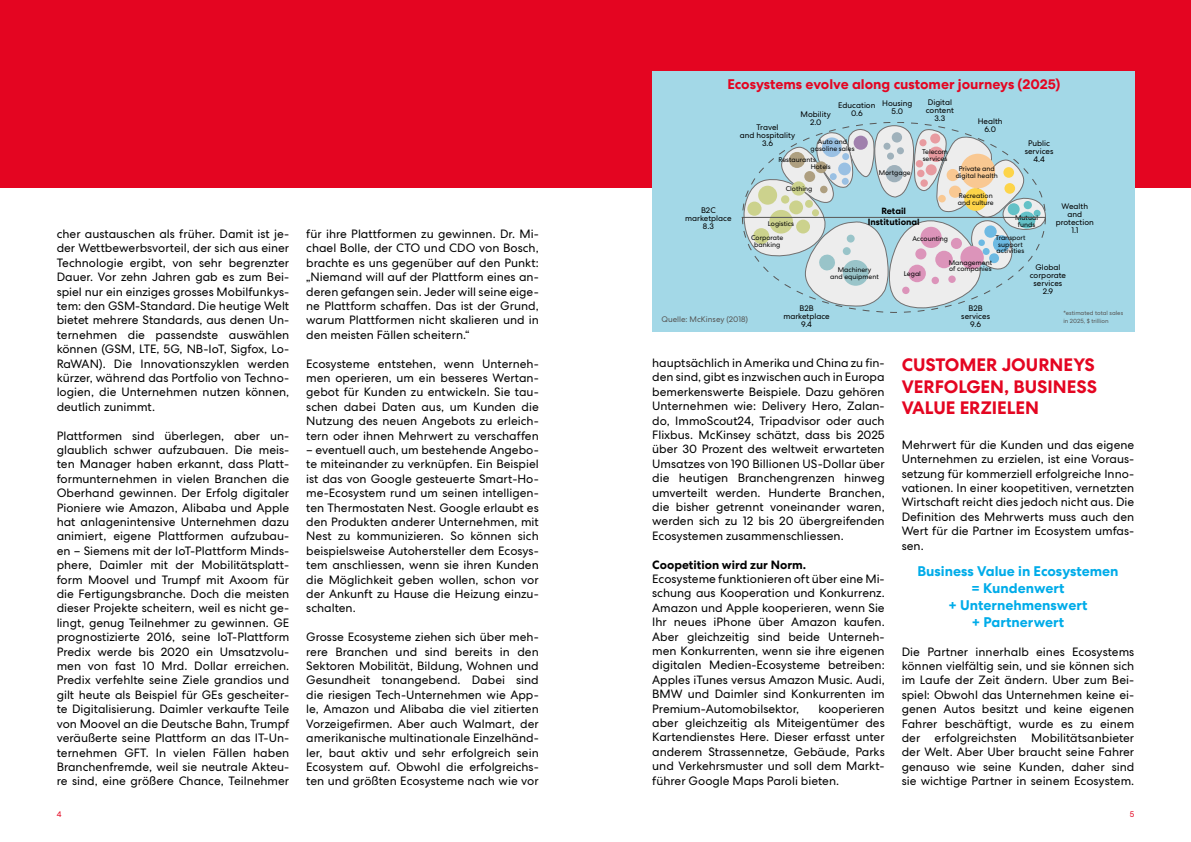
<style>
.page{position:relative;width:1191px;height:842px;background:#fff}
.page>*{position:absolute;margin:0;border:0;box-sizing:border-box;transform-origin:0 0}
.t1{font:700 18px/21.6px "Centra No 2";color:#e40521}
.t2{font:700 14px/16.8px "Centra No 2";color:#00ace9;text-align:center}
.t3{font:700 14px "Centra No 2";color:#e40521}
.t4{font:12px/14.4px "Centra No 2";color:#000;text-align:justify}
.t5{font:700 12px "Centra No 2";color:#000}
.t6{font:700 9px/10.8px "Centra No 2";color:#000;text-align:center}
.t7{font:8px/8px "Centra No 2";color:#000;text-align:center}
.t8{font:8px "Centra No 2";color:#575756}
.t9{font:8px "Centra No 2";color:#e40521}
.t10{font:6.8px/6.8px "Centra No 2";color:#010202}
.t11{font:6px "Centra No 2";color:#575756}
</style>
<div class="page">
<div style="left:0;top:0;width:604px;height:187px;background:#e40521"></div>
<div style="left:595px;top:0;width:596px;height:187px;background:#e40521"></div>
<div style="left:652px;top:71px;width:482px;height:261px;background:#a3d8e7"></div>
<svg style="left:742px;top:122px;width:303px;height:190px"></svg>
<hr style="left:741px;top:217px;width:304px;height:1px;background:#585756">
<p class="t4" style="left:57px;top:227px;width:234px">cher austauschen als früher. Damit ist je&shy;der Wettbewerbsvorteil, der sich aus einer Technologie ergibt, von sehr begrenzter Dauer. Vor zehn Jahren gab es zum Bei&shy;spiel nur ein einziges grosses Mobilfunkys&shy;tem: den GSM-Standard. Die heutige Welt bietet mehrere Standards, aus denen Un&shy;ternehmen die passendste auswählen können (GSM, LTE, 5G, NB-IoT, Sigfox, Lo-RaWAN). Die Innovationszyklen werden kürzer, während das Portfolio von Techno&shy;logien, die Unternehmen nutzen können, deutlich zunimmt.</p>
<p class="t4" style="left:57px;top:428px;width:234px">Plattformen sind überlegen, aber un&shy;glaublich schwer aufzubauen. Die meis&shy;ten Manager haben erkannt, dass Platt&shy;formunternehmen in vielen Branchen die Oberhand gewinnen. Der Erfolg digitaler Pioniere wie Amazon, Alibaba und Apple hat anlagenintensive Unternehmen dazu animiert, eigene Plattformen aufzubau&shy;en – Siemens mit der IoT-Plattform Minds&shy;phere, Daimler mit der Mobilitätsplatt&shy;form Moovel und Trumpf mit Axoom für die Fertigungsbranche. Doch die meisten dieser Projekte scheitern, weil es nicht ge&shy;lingt, genug Teilnehmer zu gewinnen. GE prognostizierte 2016, seine IoT-Plattform Predix werde bis 2020 ein Umsatzvolu&shy;men von fast 10 Mrd. Dollar erreichen.<br>Predix verfehlte seine Ziele grandios und gilt heute als Beispiel für GEs gescheiter&shy;te Digitalisierung. Daimler verkaufte Teile von Moovel an die Deutsche Bahn, Trumpf veräußerte seine Plattform an das IT-Un&shy;ternehmen GFT. In vielen Fällen haben Branchenfremde, weil sie neutrale Akteu&shy;re sind, eine größere Chance, Teilnehmer</p>
<p class="t4" style="left:306px;top:227px;width:234px">für ihre Plattformen zu gewinnen. Dr. Mi&shy;chael Bolle, der CTO und CDO von Bosch, brachte es uns gegenüber auf den Punkt: „Niemand will auf der Plattform eines an&shy;deren gefangen sein. Jeder will seine eige&shy;ne Plattform schaffen. Das ist der Grund, warum Plattformen nicht skalieren und in den meisten Fällen scheitern.“</p>
<p class="t4" style="left:306px;top:356px;width:234px">Ecosysteme entstehen, wenn Unterneh&shy;men operieren, um ein besseres Wertan&shy;gebot für Kunden zu entwickeln. Sie tau&shy;schen dabei Daten aus, um Kunden die Nutzung des neuen Angebots zu erleich&shy;tern oder ihnen Mehrwert zu verschaffen</p>
<p class="t4" style="left:306px;top:443px;width:234px">– eventuell auch, um bestehende Angebo&shy;te miteinander zu verknüpfen. Ein Beispiel ist das von Google gesteuerte Smart-Ho&shy;me-Ecosystem rund um seinen intelligen&shy;ten Thermostaten Nest. Google erlaubt es den Produkten anderer Unternehmen, mit Nest zu kommunizieren. So können sich beispielsweise Autohersteller dem Ecosys&shy;tem anschliessen, wenn sie ihren Kunden die Möglichkeit geben wollen, schon vor der Ankunft zu Hause die Heizung einzu&shy;schalten.</p>
<p class="t4" style="left:306px;top:630px;width:234px">Grosse Ecosysteme ziehen sich über meh&shy;rere Branchen und sind bereits in den Sektoren Mobilität, Bildung, Wohnen und Gesundheit tonangebend. Dabei sind die riesigen Tech-Unternehmen wie App&shy;le, Amazon und Alibaba die viel zitierten Vorzeigefirmen. Aber auch Walmart, der amerikanische multinationale Einzelhänd&shy;ler, baut aktiv und sehr erfolgreich sein Ecosystem auf. Obwohl die erfolgreichs&shy;ten und größten Ecosysteme nach wie vor</p>
<p class="t3" style="left:727px;top:76px;width:334px">Ecosystems evolve along customer journeys (2025)</p>
<p class="t7" style="left:685px;top:206px;width:48px">B2C marketplace<br>8.3</p>
<p class="t7" style="left:925px;top:98px;width:30px">Digital content<br>3.3</p>
<p class="t7" style="left:882px;top:99px;width:32px">Housing<br>5.0</p>
<p class="t7" style="left:838px;top:102px;width:39px">Education</p>
<p class="t7" style="left:800px;top:110px;width:32px">Mobility</p>
<p class="t7" style="left:851px;top:110px;width:13px">0.6</p>
<p class="t7" style="left:810px;top:118px;width:13px">2.0</p>
<p class="t7" style="left:977px;top:117px;width:26px">Health<br>6.0</p>
<p class="t7" style="left:740px;top:124px;width:57px">Travel<br>and hospitality<br>3.6</p>
<p class="t10" style="left:810px;top:139px;width:46px;text-align:center">Auto and gasoline sales</p>
<p class="t10" style="left:811px;top:156px;width:21px;text-indent:-32px">Restaurants<br>Hotels</p>
<p class="t10" style="left:785px;top:185px;width:28px">Clothing</p>
<p class="t10" style="left:751px;top:216px;width:45px;line-height:14.2px;text-indent:17px">Logistics<br>Corporate</p>
<p class="t10" style="left:754px;top:241px;width:27px">banking</p>
<p class="t7" style="left:1024px;top:139px;width:30px">Public services<br>4.4</p>
<p class="t10" style="left:922px;top:148px;width:27px">Telecom services</p>
<p class="t10" style="left:955px;top:165px;width:44px;text-align:center">Private and digital health</p>
<p class="t10" style="left:958px;top:192px;width:37px">Recreation and culture</p>
<p class="t10" style="left:878px;top:169px;width:34px">Mortgage</p>
<p class="t7" style="left:1055px;top:202px;width:40px">Wealth and protection<br>1.1</p>
<p class="t6" style="left:868px;top:206px;width:53px">Retail<br>Institutional</p>
<p class="t10" style="left:1015px;top:215px;width:24px;text-align:center">Mutual funds</p>
<p class="t10" style="left:912px;top:235px;width:37px">Accounting</p>
<p class="t10" style="left:995px;top:234px;width:31px">Transport support activities</p>
<p class="t10" style="left:948px;top:259px;width:45px">Management of companies</p>
<p class="t7" style="left:1029px;top:263px;width:38px">Global corporate services<br>2.9</p>
<p class="t10" style="left:830px;top:266px;width:50px;text-align:center">Machinery<br>and equipment</p>
<p class="t10" style="left:904px;top:270px;width:19px">Legal</p>
<p class="t7" style="left:961px;top:304px;width:30px">B2B services<br>9.6</p>
<p class="t7" style="left:783px;top:305px;width:48px">B2B marketplace<br>9.4</p>
<p class="t11" style="left:1063px;top:310px;width:61px">*estimated total sales</p>
<p class="t8" style="left:661px;top:315px;width:88px">Quelle: McKinsey (2018)</p>
<p class="t11" style="left:1063px;top:317px;width:47px">in 2025, $ trillion</p>
<p class="t4" style="left:652px;top:356px;width:234px">hauptsächlich in Amerika und China zu fin&shy;den sind, gibt es inzwischen auch in Europa bemerkenswerte Beispiele. Dazu gehören Unternehmen wie: Delivery Hero, Zalan&shy;do, ImmoScout24, Tripadvisor oder auch Flixbus. McKinsey schätzt, dass bis 2025 über 30 Prozent des weltweit erwarteten Umsatzes von 190 Billionen US-Dollar über die heutigen Branchengrenzen hinweg umverteilt werden. Hunderte Branchen, die bisher getrennt voneinander waren, werden sich zu 12 bis 20 übergreifenden Ecosystemen zusammenschliessen.</p>
<p class="t5" style="left:652px;top:557px;width:155px">Coopetition wird zur Norm.</p>
<p class="t4" style="left:652px;top:572px;width:234px">Ecosysteme funktionieren oft über eine Mi&shy;schung aus Kooperation und Konkurrenz.<br>Amazon und Apple kooperieren, wenn Sie Ihr neues iPhone über Amazon kaufen.<br>Aber gleichzeitig sind beide Unterneh&shy;men Konkurrenten, wenn sie ihre eigenen digitalen Medien-Ecosysteme betreiben:<br>Apples iTunes versus Amazon Music. Audi, BMW und Daimler sind Konkurrenten im Premium-Automobilsektor,</p>
<p class="t4" style="left:652px;top:701px;width:234px;text-indent:166px">kooperieren aber gleichzeitig als Miteigentümer des Kartendienstes Here. Dieser erfasst unter anderem Strassennetze, Gebäude, Parks und Verkehrsmuster und soll dem Markt&shy;führer Google Maps Paroli bieten.</p>
<h1 class="t1" style="left:901px;top:354px;width:197px">CUSTOMER JOURNEYS<br>VERFOLGEN, BUSINESS<br>VALUE ERZIELEN</h1>
<p class="t4" style="left:901px;top:437px;width:234px">Mehrwert für die Kunden und das eigene Unternehmen zu erzielen, ist eine Voraus&shy;setzung für kommerziell erfolgreiche Inno&shy;vationen. In einer koopetitiven, vernetzten Wirtschaft reicht dies jedoch nicht aus. Die Definition des Mehrwerts muss auch den Wert für die Partner im Ecosystem umfas&shy;sen.</p>
<p class="t2" style="left:917px;top:563px;width:203px">Business Value in Ecosystemen = Kundenwert<br>+ Unternehmenswert<br>+ Partnerwert</p>
<p class="t4" style="left:901px;top:644px;width:234px">Die Partner innerhalb eines Ecosystems können vielfältig sein, und sie können sich im Laufe der Zeit ändern. Uber zum Bei&shy;spiel: Obwohl das Unternehmen keine ei&shy;genen Autos besitzt und keine eigenen Fahrer beschäftigt, wurde es zu einem der erfolgreichsten Mobilitätsanbieter der Welt. Aber Uber braucht seine Fahrer genauso wie seine Kunden, daher sind sie wichtige Partner in seinem Ecosystem.</p>
<p class="t9" style="left:57px;top:809px;width:6px">4</p>
<p class="t9" style="left:1129px;top:809px;width:6px">5</p>
</div>
